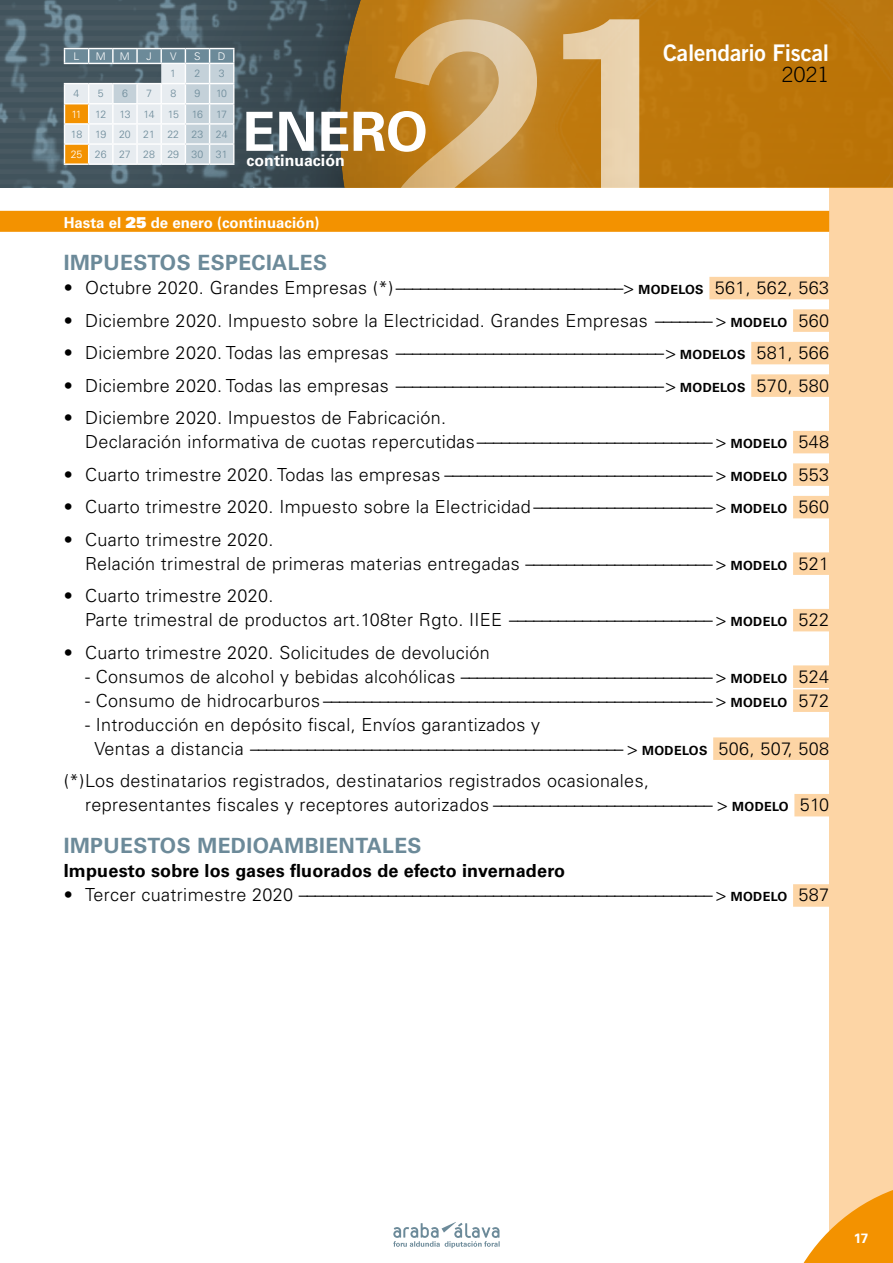
<style>
.page{position:relative;width:893px;height:1263px;background:#fff}
.page>*{position:absolute;margin:0;border:0;box-sizing:border-box;transform-origin:0 0}
.t1{font:297.6px "Trade Gothic Bold Two";color:#fff}
.t2{font:700 54px "Univers LT Std";color:#fff}
.t3{font:22.95px "Trade Gothic Bold Two";letter-spacing:-.01em;color:#fff}
.títulos_modelos{font:700 21px "Univers LT Std";letter-spacing:.02em;color:#6c8a99}
.t4{font:300 21px "Trade Gothic";color:#000}
.MODELOS{font:300 18px/24px "Univers LT Std";letter-spacing:.02em;color:#000}
.negrita{font:700 18px "Univers LT Std";letter-spacing:.01em;color:#000}
.t5{font:700 15.9px "Univers LT Std";color:#fff}
.FECHA_HASTA{font:700 15px "Univers LT Std";color:#fff}
.t6{font:700 13.5px "Univers LT Std";color:#fff}
.TEXTO_IMPUESTO{font:300 10.5px "Univers LT Std";color:#6c8a99}
.TEXTO_IMPUESTO-2{font:300 10.5px "Univers LT Std";color:#fff}
.s1{font-family:"Univers LT Std X Black";font-weight:400}
.s2{font-weight:700;font-size:12.6px}
</style>
<div class="page">
<div style="left:829px;top:187px;width:64px;height:1076px;background:#fdd5a5"></div>
<img style="left:0;top:0;width:302px;height:187px">
<div style="left:302px;top:0;width:591px;height:187px;background:#000;opacity:.75"></div>
<svg style="left:338px;top:0;width:555px;height:187px;background:#bb7b18"></svg>
<div style="left:0;top:211px;width:829px;height:21px;background:#f39200"></div>
<div style="left:709px;top:277px;width:120px;height:22px;background:#fdd5a5"></div>
<div style="left:793px;top:309px;width:36px;height:23px;background:#fdd5a5"></div>
<div style="left:751px;top:342px;width:78px;height:22px;background:#fdd5a5"></div>
<div style="left:751px;top:374px;width:78px;height:23px;background:#fdd5a5"></div>
<div style="left:793px;top:431px;width:36px;height:22px;background:#fdd5a5"></div>
<div style="left:793px;top:463px;width:36px;height:23px;background:#fdd5a5"></div>
<div style="left:793px;top:496px;width:36px;height:22px;background:#fdd5a5"></div>
<div style="left:793px;top:552px;width:36px;height:23px;background:#fdd5a5"></div>
<div style="left:793px;top:609px;width:36px;height:22px;background:#fdd5a5"></div>
<div style="left:793px;top:665px;width:36px;height:23px;background:#fdd5a5"></div>
<div style="left:793px;top:689px;width:36px;height:23px;background:#fdd5a5"></div>
<div style="left:713px;top:737px;width:116px;height:23px;background:#fdd5a5"></div>
<div style="left:794px;top:794px;width:35px;height:22px;background:#fdd5a5"></div>
<div style="left:793px;top:884px;width:36px;height:23px;background:#fdd5a5"></div>
<svg style="left:803px;top:1190px;width:90px;height:73px"></svg>
<svg style="left:393px;top:1222px;width:107px;height:26px"></svg>
<svg style="left:64px;top:48px;width:170px;height:115px;background:#c4caca"></svg>
<hr style="left:64px;top:163px;width:25px;height:2px;background:#fff">
<hr style="left:89px;top:163px;width:24px;height:2px;background:#fff">
<hr style="left:113px;top:163px;width:24px;height:2px;background:#fff">
<hr style="left:137px;top:163px;width:24px;height:2px;background:#fff">
<hr style="left:161px;top:163px;width:24px;height:2px;background:#fff">
<hr style="left:185px;top:163px;width:25px;height:2px;background:#fff">
<hr style="left:210px;top:163px;width:24px;height:2px;background:#fff">
<h1 class="t1" style="left:377px;top:-54px;width:329px">21</h1>
<p class="t3" style="left:663px;top:39px;width:167px">Calendario Fiscal</p>
<p class="t4" style="left:782px;top:62px;width:49px">2021</p>
<p class="TEXTO_IMPUESTO-2" style="left:74px;top:50px;width:7px">L</p>
<p class="TEXTO_IMPUESTO-2" style="left:96px;top:50px;width:11px">M</p>
<p class="TEXTO_IMPUESTO-2" style="left:120px;top:50px;width:11px">M</p>
<p class="TEXTO_IMPUESTO-2" style="left:146px;top:50px;width:7px">J</p>
<p class="TEXTO_IMPUESTO-2" style="left:170px;top:50px;width:8px">V</p>
<p class="TEXTO_IMPUESTO-2" style="left:194px;top:50px;width:8px">S</p>
<p class="TEXTO_IMPUESTO-2" style="left:218px;top:50px;width:9px">D</p>
<p class="TEXTO_IMPUESTO" style="left:170px;top:67px;width:7px">1</p>
<p class="TEXTO_IMPUESTO" style="left:195px;top:67px;width:7px">2</p>
<p class="TEXTO_IMPUESTO" style="left:219px;top:67px;width:7px">3</p>
<p class="TEXTO_IMPUESTO" style="left:74px;top:87px;width:7px">4</p>
<p class="TEXTO_IMPUESTO" style="left:98px;top:87px;width:7px">5</p>
<p class="TEXTO_IMPUESTO" style="left:122px;top:87px;width:7px">6</p>
<p class="TEXTO_IMPUESTO" style="left:146px;top:87px;width:7px">7</p>
<p class="TEXTO_IMPUESTO" style="left:170px;top:87px;width:7px">8</p>
<p class="TEXTO_IMPUESTO" style="left:195px;top:87px;width:7px">9</p>
<p class="TEXTO_IMPUESTO" style="left:216px;top:87px;width:12px">10</p>
<p class="TEXTO_IMPUESTO-2" style="left:71px;top:108px;width:12px">11</p>
<p class="TEXTO_IMPUESTO" style="left:95px;top:108px;width:13px">12</p>
<p class="TEXTO_IMPUESTO" style="left:119px;top:108px;width:13px">13</p>
<p class="TEXTO_IMPUESTO" style="left:144px;top:108px;width:13px">14</p>
<p class="TEXTO_IMPUESTO" style="left:168px;top:108px;width:13px">15</p>
<p class="TEXTO_IMPUESTO" style="left:192px;top:108px;width:13px">16</p>
<p class="TEXTO_IMPUESTO" style="left:216px;top:108px;width:12px">17</p>
<p class="TEXTO_IMPUESTO" style="left:71px;top:128px;width:13px">18</p>
<p class="TEXTO_IMPUESTO" style="left:95px;top:128px;width:13px">19</p>
<p class="TEXTO_IMPUESTO" style="left:119px;top:128px;width:13px">20</p>
<p class="TEXTO_IMPUESTO" style="left:143px;top:128px;width:13px">21</p>
<p class="TEXTO_IMPUESTO" style="left:167px;top:128px;width:13px">22</p>
<p class="TEXTO_IMPUESTO" style="left:192px;top:128px;width:13px">23</p>
<p class="TEXTO_IMPUESTO" style="left:216px;top:128px;width:13px">24</p>
<p class="TEXTO_IMPUESTO-2" style="left:71px;top:148px;width:13px">25</p>
<p class="TEXTO_IMPUESTO" style="left:95px;top:148px;width:13px">26</p>
<p class="TEXTO_IMPUESTO" style="left:119px;top:148px;width:13px">27</p>
<p class="TEXTO_IMPUESTO" style="left:143px;top:148px;width:13px">28</p>
<p class="TEXTO_IMPUESTO" style="left:167px;top:148px;width:13px">29</p>
<p class="TEXTO_IMPUESTO" style="left:192px;top:148px;width:13px">30</p>
<p class="TEXTO_IMPUESTO" style="left:216px;top:148px;width:13px">31</p>
<p class="t2" style="left:242px;top:100px;width:187px">ENERO</p>
<p class="t5" style="left:247px;top:151px;width:100px">continuación</p>
<p class="FECHA_HASTA" style="left:64px;top:214px;width:257px">Hasta el <span class="s1">25</span> de enero (continuación)</p>
<p class="títulos_modelos" style="left:64px;top:250px;width:265px">IMPUESTOS ESPECIALES</p>
<p class="MODELOS" style="left:64px;top:276px;width:767px">• Octubre 2020. Grandes Empresas (*)––––––––––––––––––––––––––––&gt; <span class="s2">MODELOS</span> 561, 562, 563</p>
<p class="MODELOS" style="left:64px;top:308px;width:767px">• Diciembre 2020. Impuesto sobre la Electricidad. Grandes Empresas –––––––&gt; <span class="s2">MODELO</span> 560</p>
<p class="MODELOS" style="left:64px;top:341px;width:767px">• Diciembre 2020. Todas las empresas –––––––––––––––––––––––––––––––––&gt; <span class="s2">MODELOS</span> 581, 566</p>
<p class="MODELOS" style="left:64px;top:373px;width:767px">• Diciembre 2020. Todas las empresas –––––––––––––––––––––––––––––––––&gt; <span class="s2">MODELOS</span> 570, 580</p>
<p class="MODELOS" style="left:85px;top:406px;width:746px;text-indent:-21px">• Diciembre 2020. Impuestos de Fabricación.<br>Declaración informativa de cuotas repercutidas–––––––––––––––––––––––––––––&gt; <span class="s2">MODELO</span> 548</p>
<p class="MODELOS" style="left:64px;top:462px;width:767px">• Cuarto trimestre 2020. Todas las empresas –––––––––––––––––––––––––––––––––&gt; <span class="s2">MODELO</span> 553</p>
<p class="MODELOS" style="left:64px;top:495px;width:767px">• Cuarto trimestre 2020. Impuesto sobre la Electricidad ––––––––––––––––––––––&gt; <span class="s2">MODELO</span> 560</p>
<p class="MODELOS" style="left:85px;top:527px;width:746px;text-indent:-21px">• Cuarto trimestre 2020.<br>Relación trimestral de primeras materias entregadas –––––––––––––––––––––––&gt; <span class="s2">MODELO</span> 521</p>
<p class="MODELOS" style="left:85px;top:584px;width:746px;text-indent:-21px">• Cuarto trimestre 2020.<br>Parte trimestral de productos art.108ter Rgto. IIEE –––––––––––––––––––––––––&gt; <span class="s2">MODELO</span> 522</p>
<p class="MODELOS" style="left:64px;top:640px;width:428px">• Cuarto trimestre 2020. Solicitudes de devolución</p>
<p class="MODELOS" style="left:85px;top:664px;width:746px">- Consumos de alcohol y bebidas alcohólicas –––––––––––––––––––––––––––––––&gt; <span class="s2">MODELO</span> 524</p>
<p class="MODELOS" style="left:85px;top:688px;width:746px">- Consumo de hidrocarburos –––––––––––––––––––––––––––––––––––––––––––––––– &gt; <span class="s2">MODELO</span> 572</p>
<p class="MODELOS" style="left:94px;top:712px;width:736px;text-indent:-9px">- Introducción en depósito fiscal, Envíos garantizados y<br>Ventas a distancia –––––––––––––––––––––––––––––––––––––––––––––– &gt; <span class="s2">MODELOS</span> 506, 507, 508</p>
<p class="MODELOS" style="left:85px;top:769px;width:746px;text-indent:-21px">(*)Los destinatarios registrados, destinatarios registrados ocasionales,<br>representantes fiscales y receptores autorizados ––––––––––––––––––––––––––– &gt; <span class="s2">MODELO</span> 510</p>
<p class="títulos_modelos" style="left:64px;top:834px;width:359px">IMPUESTOS MEDIOAMBIENTALES</p>
<p class="negrita" style="left:64px;top:860px;width:503px">Impuesto sobre los gases fluorados de efecto invernadero</p>
<p class="MODELOS" style="left:64px;top:883px;width:767px">• Tercer cuatrimestre 2020 ––––––––––––––––––––––––––––––––––––––––––––––––––– &gt; <span class="s2">MODELO</span> 587</p>
<p class="t6" style="left:854px;top:1230px;width:16px">17</p>
</div>
